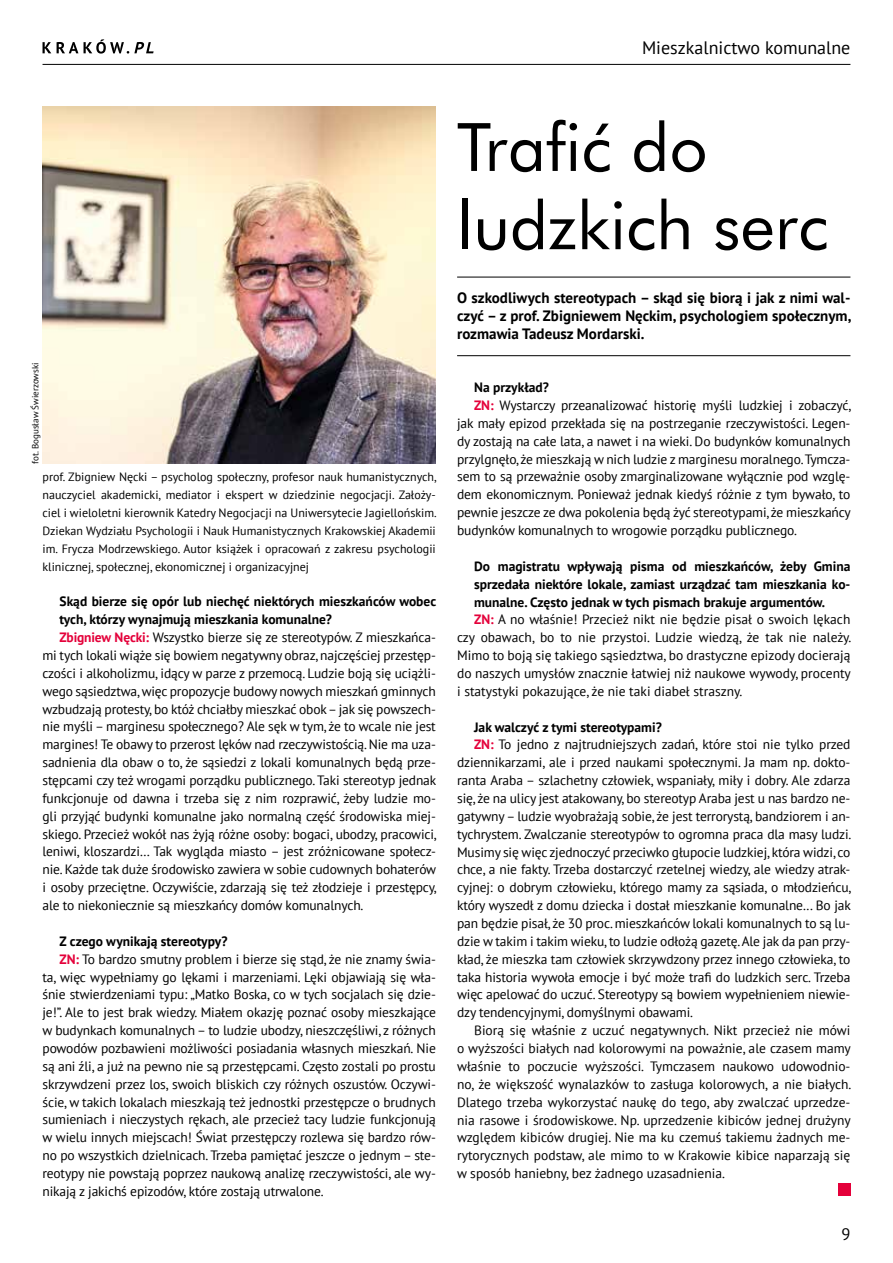
<style>
.page{position:relative;width:893px;height:1263px;background:#fff}
.page>*{position:absolute;margin:0;border:0;box-sizing:border-box;transform-origin:0 0}
.t1{font:65.25px/78.3px "Futura PL";color:#000}
.t2{font:18px "PT Sans";color:#000}
.t3{font:16.5px "PT Sans";color:#000}
.t4{font:700 15px/17.9px "PT Sans";color:#000;text-align:justify}
.t5{font:13.5px "PT Sans";letter-spacing:-.01em;color:#000}
.t6{font:700 13.5px "PT Sans";color:#000}
.t7{font:12px/17.9px "PT Sans";color:#000;text-align:justify}
.t8{font:9px "PT Sans";color:#000}
.s1{font-weight:700;color:#e4003a}
</style>
<div class="page">
<hr style="left:43px;top:64px;width:807px;height:1px;background:#000">
<svg style="left:43px;top:39px;width:111px;height:15px"></svg>
<div style="left:838px;top:1183px;width:12px;height:13px;background:#e4003a"></div>
<img style="left:43px;top:106px;width:393px;height:357px">
<hr style="left:457px;top:277px;width:393px;height:1px;background:#000">
<hr style="left:457px;top:355px;width:393px;height:1px;background:#000">
<h2 class="t2" style="left:642px;top:36px;width:210px">Mieszkalnictwo komunalne</h2>
<p class="t8" style="left:29px;top:463px;width:103px;rotate:-90deg">fot. Bogusław Świerzowski</p>
<p class="t7" style="left:43px;top:468px;width:396px">prof. Zbigniew Nęcki – psycholog społeczny, profesor nauk humanistycznych, nauczyciel akademicki, mediator i ekspert w dziedzinie negocjacji. Założy&shy;ciel i wieloletni kierownik Katedry Negocjacji na Uniwersytecie Jagiellońskim.<br>Dziekan Wydziału Psychologii i Nauk Humanistycznych Krakowskiej Akademii im. Frycza Modrzewskiego. Autor książek i opracowań z zakresu psychologii klinicznej, społecznej, ekonomicznej i organizacyjnej</p>
<p class="t6" style="left:60px;top:593px;width:378px">Skąd bierze się opór lub niechęć niektórych mieszkańców wobec</p>
<p class="t6" style="left:60px;top:611px;width:274px">tych, którzy wynajmują mieszkania komunalne?</p>
<p class="t5" style="left:60px;top:629px;width:378px"><span class="s1">Zbigniew Nęcki:</span> Wszystko bierze się ze stereotypów. Z mieszkańca-</p>
<p class="t5" style="left:43px;top:647px;width:395px">mi tych lokali wiąże się bowiem negatywny obraz, najczęściej przestęp-</p>
<p class="t5" style="left:43px;top:664px;width:395px">czości i alkoholizmu, idący w parze z przemocą. Ludzie boją się uciążli-</p>
<p class="t5" style="left:43px;top:682px;width:395px">wego sąsiedztwa, więc propozycje budowy nowych mieszkań gminnych</p>
<p class="t5" style="left:43px;top:700px;width:395px">wzbudzają protesty, bo któż chciałby mieszkać obok – jak się powszech-</p>
<p class="t5" style="left:43px;top:718px;width:395px">nie myśli – marginesu społecznego? Ale sęk w tym, że to wcale nie jest</p>
<p class="t5" style="left:43px;top:736px;width:395px">margines! Te obawy to przerost lęków nad rzeczywistością. Nie ma uza-</p>
<p class="t5" style="left:43px;top:754px;width:395px">sadnienia dla obaw o to, że sąsiedzi z lokali komunalnych będą prze-</p>
<p class="t5" style="left:43px;top:772px;width:395px">stępcami czy też wrogami porządku publicznego. Taki stereotyp jednak</p>
<p class="t5" style="left:43px;top:789px;width:395px">funkcjonuje od dawna i trzeba się z nim rozprawić, żeby ludzie mo-</p>
<p class="t5" style="left:43px;top:807px;width:395px">gli przyjąć budynki komunalne jako normalną część środowiska miej-</p>
<p class="t5" style="left:43px;top:825px;width:396px">skiego. Przecież wokół nas żyją różne osoby: bogaci, ubodzy, pracowici,</p>
<p class="t5" style="left:43px;top:843px;width:395px">leniwi, kloszardzi… Tak wygląda miasto – jest zróżnicowane społecz-</p>
<p class="t5" style="left:43px;top:861px;width:395px">nie. Każde tak duże środowisko zawiera w sobie cudownych bohaterów</p>
<p class="t5" style="left:43px;top:879px;width:396px">i osoby przeciętne. Oczywiście, zdarzają się też złodzieje i przestępcy,</p>
<p class="t5" style="left:43px;top:897px;width:322px">ale to niekoniecznie są mieszkańcy domów komunalnych.</p>
<p class="t6" style="left:60px;top:932px;width:169px">Z czego wynikają stereotypy?</p>
<p class="t5" style="left:60px;top:950px;width:378px"><span class="s1">ZN:</span> To bardzo smutny problem i bierze się stąd, że nie znamy świa-</p>
<p class="t5" style="left:43px;top:968px;width:395px">ta, więc wypełniamy go lękami i marzeniami. Lęki objawiają się wła-</p>
<p class="t5" style="left:43px;top:986px;width:395px">śnie stwierdzeniami typu: „Matko Boska, co w tych socjalach się dzie-</p>
<p class="t5" style="left:43px;top:1004px;width:395px">je!”. Ale to jest brak wiedzy. Miałem okazję poznać osoby mieszkające</p>
<p class="t5" style="left:43px;top:1022px;width:395px">w budynkach komunalnych – to ludzie ubodzy, nieszczęśliwi, z różnych</p>
<p class="t5" style="left:43px;top:1039px;width:395px">powodów pozbawieni możliwości posiadania własnych mieszkań. Nie</p>
<p class="t5" style="left:43px;top:1057px;width:395px">są ani źli, a już na pewno nie są przestępcami. Często zostali po prostu</p>
<p class="t5" style="left:43px;top:1075px;width:395px">skrzywdzeni przez los, swoich bliskich czy różnych oszustów. Oczywi-</p>
<p class="t5" style="left:43px;top:1093px;width:395px">ście, w takich lokalach mieszkają też jednostki przestępcze o brudnych</p>
<p class="t5" style="left:43px;top:1111px;width:395px">sumieniach i nieczystych rękach, ale przecież tacy ludzie funkcjonują</p>
<p class="t5" style="left:43px;top:1129px;width:395px">w wielu innych miejscach! Świat przestępczy rozlewa się bardzo rów-</p>
<p class="t5" style="left:43px;top:1147px;width:395px">no po wszystkich dzielnicach. Trzeba pamiętać jeszcze o jednym – ste-</p>
<p class="t5" style="left:43px;top:1164px;width:395px">reotypy nie powstają poprzez naukową analizę rzeczywistości, ale wy-</p>
<p class="t5" style="left:43px;top:1182px;width:283px">nikają z jakichś epizodów, które zostają utrwalone.</p>
<h1 class="t1" style="left:457px;top:107px;width:373px">Trafić do ludzkich serc</h1>
<p class="t4" style="left:457px;top:288px;width:396px">O szkodliwych stereotypach – skąd się biorą i jak z nimi wal&shy;czyć – z prof. Zbigniewem Nęckim, psychologiem społecznym, rozmawia Tadeusz Mordarski.</p>
<p class="t6" style="left:474px;top:378px;width:76px">Na przykład?</p>
<p class="t5" style="left:474px;top:397px;width:379px"><span class="s1">ZN:</span> Wystarczy przeanalizować historię myśli ludzkiej i zobaczyć,</p>
<p class="t5" style="left:457px;top:414px;width:395px">jak mały epizod przekłada się na postrzeganie rzeczywistości. Legen-</p>
<p class="t5" style="left:457px;top:432px;width:395px">dy zostają na całe lata, a nawet i na wieki. Do budynków komunalnych</p>
<p class="t5" style="left:457px;top:450px;width:395px">przylgnęło, że mieszkają w nich ludzie z marginesu moralnego. Tymcza-</p>
<p class="t5" style="left:457px;top:468px;width:395px">sem to są przeważnie osoby zmarginalizowane wyłącznie pod wzglę-</p>
<p class="t5" style="left:457px;top:486px;width:395px">dem ekonomicznym. Ponieważ jednak kiedyś różnie z tym bywało, to</p>
<p class="t5" style="left:457px;top:504px;width:395px">pewnie jeszcze ze dwa pokolenia będą żyć stereotypami, że mieszkańcy</p>
<p class="t5" style="left:457px;top:522px;width:341px">budynków komunalnych to wrogowie porządku publicznego.</p>
<p class="t6" style="left:474px;top:557px;width:378px">Do magistratu wpływają pisma od mieszkańców, żeby Gmina</p>
<p class="t6" style="left:474px;top:575px;width:378px">sprzedała niektóre lokale, zamiast urządzać tam mieszkania ko-</p>
<p class="t6" style="left:474px;top:593px;width:353px">munalne. Często jednak w tych pismach brakuje argumentów.</p>
<p class="t5" style="left:474px;top:611px;width:378px"><span class="s1">ZN:</span> A no właśnie! Przecież nikt nie będzie pisał o swoich lękach</p>
<p class="t5" style="left:457px;top:629px;width:396px">czy obawach, bo to nie przystoi. Ludzie wiedzą, że tak nie należy.</p>
<p class="t5" style="left:457px;top:647px;width:395px">Mimo to boją się takiego sąsiedztwa, bo drastyczne epizody docierają</p>
<p class="t5" style="left:457px;top:664px;width:395px">do naszych umysłów znacznie łatwiej niż naukowe wywody, procenty</p>
<p class="t5" style="left:457px;top:682px;width:287px">i statystyki pokazujące, że nie taki diabeł straszny.</p>
<p class="t6" style="left:474px;top:718px;width:189px">Jak walczyć z tymi stereotypami?</p>
<p class="t5" style="left:474px;top:736px;width:378px"><span class="s1">ZN:</span> To jedno z najtrudniejszych zadań, które stoi nie tylko przed</p>
<p class="t5" style="left:457px;top:754px;width:395px">dziennikarzami, ale i przed naukami społecznymi. Ja mam np. dokto-</p>
<p class="t5" style="left:457px;top:772px;width:395px">ranta Araba – szlachetny człowiek, wspaniały, miły i dobry. Ale zdarza</p>
<p class="t5" style="left:457px;top:789px;width:395px">się, że na ulicy jest atakowany, bo stereotyp Araba jest u nas bardzo ne-</p>
<p class="t5" style="left:457px;top:807px;width:395px">gatywny – ludzie wyobrażają sobie, że jest terrorystą, bandziorem i an-</p>
<p class="t5" style="left:457px;top:825px;width:396px">tychrystem. Zwalczanie stereotypów to ogromna praca dla masy ludzi.</p>
<p class="t5" style="left:457px;top:843px;width:395px">Musimy się więc zjednoczyć przeciwko głupocie ludzkiej, która widzi, co</p>
<p class="t5" style="left:457px;top:861px;width:395px">chce, a nie fakty. Trzeba dostarczyć rzetelnej wiedzy, ale wiedzy atrak-</p>
<p class="t5" style="left:457px;top:879px;width:396px">cyjnej: o dobrym człowieku, którego mamy za sąsiada, o młodzieńcu,</p>
<p class="t5" style="left:457px;top:897px;width:395px">który wyszedł z domu dziecka i dostał mieszkanie komunalne... Bo jak</p>
<p class="t5" style="left:457px;top:915px;width:395px">pan będzie pisał, że 30 proc. mieszkańców lokali komunalnych to są lu-</p>
<p class="t5" style="left:457px;top:932px;width:395px">dzie w takim i takim wieku, to ludzie odłożą gazetę. Ale jak da pan przy-</p>
<p class="t5" style="left:457px;top:950px;width:395px">kład, że mieszka tam człowiek skrzywdzony przez innego człowieka, to</p>
<p class="t5" style="left:457px;top:968px;width:395px">taka historia wywoła emocje i być może trafi do ludzkich serc. Trzeba</p>
<p class="t5" style="left:457px;top:986px;width:395px">więc apelować do uczuć. Stereotypy są bowiem wypełnieniem niewie-</p>
<p class="t5" style="left:457px;top:1004px;width:237px">dzy tendencyjnymi, domyślnymi obawami.</p>
<p class="t5" style="left:474px;top:1022px;width:378px">Biorą się właśnie z uczuć negatywnych. Nikt przecież nie mówi</p>
<p class="t5" style="left:457px;top:1040px;width:395px">o wyższości białych nad kolorowymi na poważnie, ale czasem mamy</p>
<p class="t5" style="left:457px;top:1057px;width:395px">właśnie to poczucie wyższości. Tymczasem naukowo udowodnio-</p>
<p class="t5" style="left:457px;top:1075px;width:396px">no, że większość wynalazków to zasługa kolorowych, a nie białych.</p>
<p class="t5" style="left:457px;top:1093px;width:395px">Dlatego trzeba wykorzystać naukę do tego, aby zwalczać uprzedze-</p>
<p class="t5" style="left:457px;top:1111px;width:395px">nia rasowe i środowiskowe. Np. uprzedzenie kibiców jednej drużyny</p>
<p class="t5" style="left:457px;top:1129px;width:395px">względem kibiców drugiej. Nie ma ku czemuś takiemu żadnych me-</p>
<p class="t5" style="left:457px;top:1147px;width:395px">rytorycznych podstaw, ale mimo to w Krakowie kibice naparzają się</p>
<p class="t5" style="left:457px;top:1165px;width:269px">w sposób haniebny, bez żadnego uzasadnienia.</p>
<p class="t3" style="left:841px;top:1223px;width:10px">9</p>
</div>
